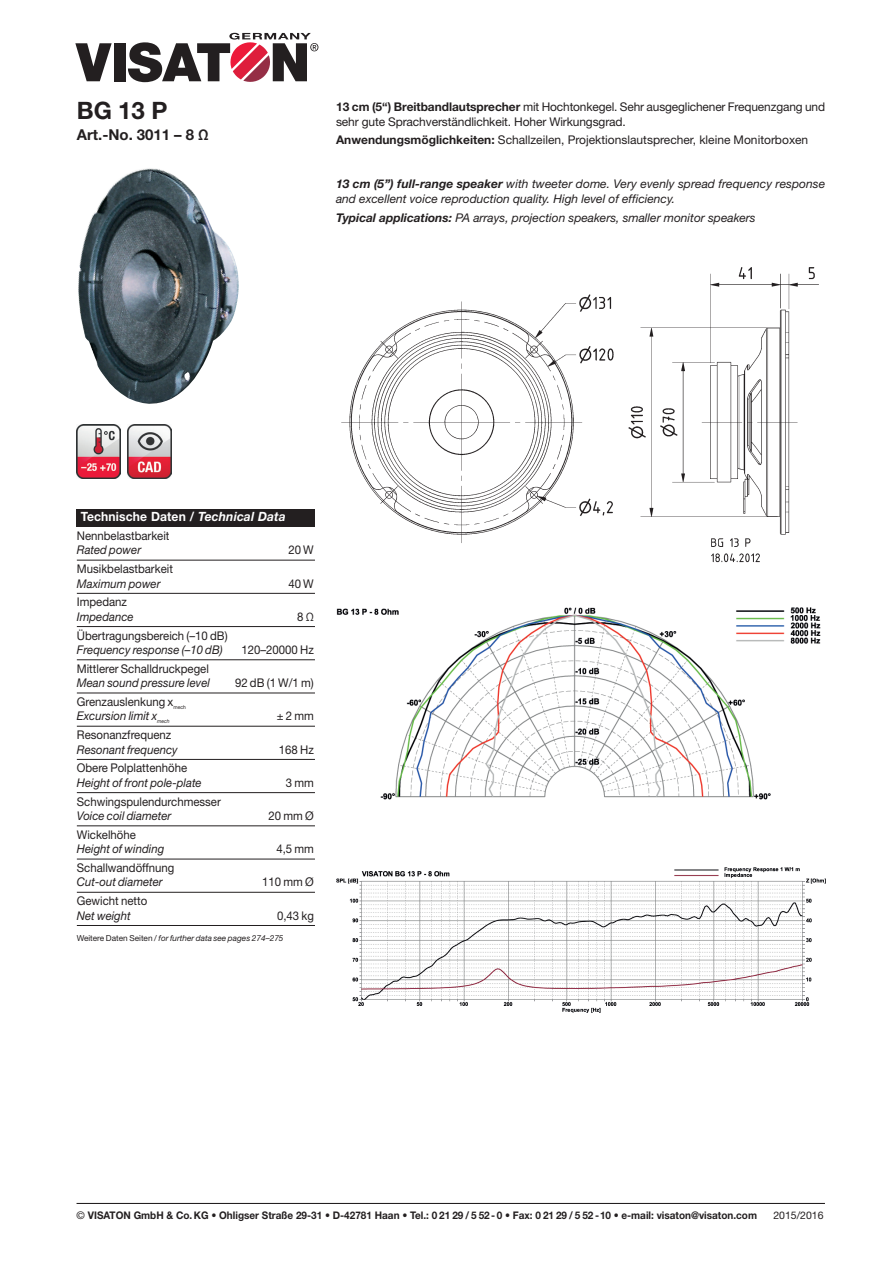
<style>
.page{position:relative;width:893px;height:1263px;background:#fff}
.page>*{position:absolute;margin:0;border:0;box-sizing:border-box;transform-origin:0 0}
.t1{font:700 24px "Helvetica Neue LT Std";color:#231f20}
.t2{font:700 15px "Helvetica Neue LT Std";color:#231f20}
.t3{font:700 12.75px "Helvetica Neue LT Std";letter-spacing:.01em;color:#fff;scale:.95 1}
.t4{font:12px "Helvetica Neue LT Std";color:#231f20;scale:.95 1}
.t5{font:12px/15px "Helvetica Neue LT Std";color:#231f20}
.t6{font:italic 12px/15px "Helvetica Neue LT Std";color:#231f20}
.t7{font:italic 12px "Helvetica Neue LT Std";color:#231f20;scale:.95 1}
.t8{font:700 10.5px "Helvetica Neue LT Std";color:#231f20;scale:.95 1}
.t9{font:10.5px "Helvetica Neue LT Std";color:#231f20}
.t10{font:italic 8.25px "Helvetica Neue LT Std";color:#231f20}
.t11{font:5.25px "Helvetica Neue LT Std";color:#231f20;scale:.95 1}
.t12{font:italic 5.25px "Helvetica Neue LT Std";color:#231f20;scale:.95 1}
.s1{font-weight:700}
.s2{font-style:italic}
.s3{font-style:normal}
.s4{font-weight:400}
</style>
<div class="page">
<svg style="left:75px;top:43px;width:37px;height:38px"></svg>
<div style="left:114px;top:43px;width:11px;height:38px;background:#231f20"></div>
<svg style="left:128px;top:33px;width:190px;height:50px"></svg>
<hr style="left:77px;top:1203px;width:748px;height:1px;background:#231f20">
<div style="left:77px;top:509px;width:238px;height:17px;background:#231f20"></div>
<hr style="left:77px;top:560px;width:238px;height:1px;background:#231f20">
<hr style="left:77px;top:593px;width:238px;height:1px;background:#231f20">
<hr style="left:77px;top:626px;width:238px;height:1px;background:#231f20">
<hr style="left:77px;top:659px;width:238px;height:1px;background:#231f20">
<hr style="left:77px;top:693px;width:238px;height:1px;background:#231f20">
<hr style="left:77px;top:726px;width:238px;height:1px;background:#231f20">
<hr style="left:77px;top:759px;width:238px;height:1px;background:#231f20">
<hr style="left:77px;top:792px;width:238px;height:1px;background:#231f20">
<hr style="left:77px;top:825px;width:238px;height:1px;background:#231f20">
<hr style="left:77px;top:859px;width:238px;height:1px;background:#231f20">
<hr style="left:77px;top:892px;width:238px;height:1px;background:#231f20">
<hr style="left:77px;top:925px;width:238px;height:1px;background:#231f20">
<img style="left:77px;top:425px;width:43px;height:54px">
<img style="left:128px;top:425px;width:43px;height:54px">
<img style="left:341px;top:267px;width:478px;height:296px">
<img style="left:336px;top:607px;width:485px;height:192px">
<img style="left:336px;top:867px;width:489px;height:145px">
<img style="left:78px;top:168px;width:161px;height:236px">
<h1 class="t1" style="left:77px;top:96px;width:92px">BG 13 P</h1>
<p class="t2" style="left:77px;top:126px;width:133px">Art.-No. 3011 – 8 Ω</p>
<p class="t5" style="left:336px;top:99px;width:490px"><span class="s1">13 cm (5“) Breitbandlautsprecher</span> mit Hochtonkegel. Sehr ausgeglichener Frequenzgang und sehr gute Sprachverständlichkeit. Hoher Wirkungsgrad.</p>
<p class="t5" style="left:336px;top:132px;width:474px"><span class="s1">Anwendungsmöglichkeiten:</span> Schallzeilen, Projektionslautsprecher, kleine Monitorboxen</p>
<p class="t6" style="left:336px;top:176px;width:491px"><span class="s1">13 cm (5”) full-range speaker</span> with tweeter dome. Very evenly spread frequency response and excellent voice reproduction quality. High level of efficiency.</p>
<p class="t6" style="left:336px;top:210px;width:421px"><span class="s1">Typical applications:</span> PA arrays, projection speakers, smaller monitor speakers</p>
<p class="t3" style="left:81px;top:509px;width:217px">Technische Daten / <span class="s2">Technical Data</span></p>
<p class="t4" style="left:77px;top:528px;width:99px">Nennbelastbarkeit</p>
<p class="t7" style="left:77px;top:543px;width:69px">Rated power</p>
<p class="t4" style="left:288px;top:543px;width:28px">20 W</p>
<p class="t4" style="left:77px;top:562px;width:103px">Musikbelastbarkeit</p>
<p class="t7" style="left:77px;top:576px;width:90px">Maximum power</p>
<p class="t4" style="left:288px;top:576px;width:28px">40 W</p>
<p class="t4" style="left:77px;top:595px;width:54px">Impedanz</p>
<p class="t7" style="left:77px;top:609px;width:61px">Impedance</p>
<p class="t4" style="left:297px;top:609px;width:19px">8 Ω</p>
<p class="t4" style="left:77px;top:628px;width:160px">Übertragungsbereich (–10 dB)</p>
<p class="t7" style="left:77px;top:642px;width:155px">Frequency response (–10 dB)</p>
<p class="t4" style="left:242px;top:642px;width:78px">120–20000 Hz</p>
<p class="t4" style="left:77px;top:661px;width:141px">Mittlerer Schalldruckpegel</p>
<p class="t7" style="left:77px;top:676px;width:142px">Mean sound pressure level</p>
<p class="t4" style="left:235px;top:676px;width:84px">92 dB (1 W/1 m)</p>
<p class="t4" style="left:77px;top:694px;width:103px">Grenzauslenkung x</p>
<p class="t11" style="left:173px;top:704px;width:15px">mech</p>
<p class="t7" style="left:77px;top:709px;width:86px">Excursion limit x</p>
<p class="t12" style="left:157px;top:718px;width:15px">mech</p>
<p class="t4" style="left:277px;top:709px;width:41px">± 2 mm</p>
<p class="t4" style="left:77px;top:728px;width:101px">Resonanzfrequenz</p>
<p class="t7" style="left:77px;top:742px;width:108px">Resonant frequency</p>
<p class="t4" style="left:279px;top:742px;width:38px">168 Hz</p>
<p class="t4" style="left:77px;top:761px;width:118px">Obere Polplattenhöhe</p>
<p class="t7" style="left:77px;top:775px;width:133px">Height of front pole-plate</p>
<p class="t4" style="left:286px;top:775px;width:31px">3 mm</p>
<p class="t4" style="left:77px;top:794px;width:153px">Schwingspulendurchmesser</p>
<p class="t7" style="left:77px;top:808px;width:101px">Voice coil diameter</p>
<p class="t4" style="left:269px;top:809px;width:49px">20 mm Ø</p>
<p class="t4" style="left:77px;top:827px;width:64px">Wickelhöhe</p>
<p class="t7" style="left:77px;top:842px;width:94px">Height of winding</p>
<p class="t4" style="left:276px;top:842px;width:41px">4,5 mm</p>
<p class="t4" style="left:77px;top:860px;width:104px">Schallwandöffnung</p>
<p class="t7" style="left:77px;top:875px;width:92px">Cut-out diameter</p>
<p class="t4" style="left:262px;top:875px;width:56px">110 mm Ø</p>
<p class="t4" style="left:77px;top:894px;width:76px">Gewicht netto</p>
<p class="t7" style="left:77px;top:908px;width:58px">Net weight</p>
<p class="t4" style="left:277px;top:908px;width:40px">0,43 kg</p>
<p class="t10" style="left:77px;top:933px;width:208px"><span class="s3">Weitere Daten Seiten /</span> for further data see pages 274–275</p>
<p class="t8" style="left:77px;top:1209px;width:718px"><span class="s4">©</span> VISATON GmbH &amp; Co. KG • Ohligser Straße 29-31 • D-42781 Haan • Tel.: 0 21 29 / 5 52- 0 • Fax: 0 21 29 / 5 52 -10 • e-mail: visaton@visaton.com</p>
<p class="t9" style="left:773px;top:1209px;width:52px">2015/2016</p>
</div>
